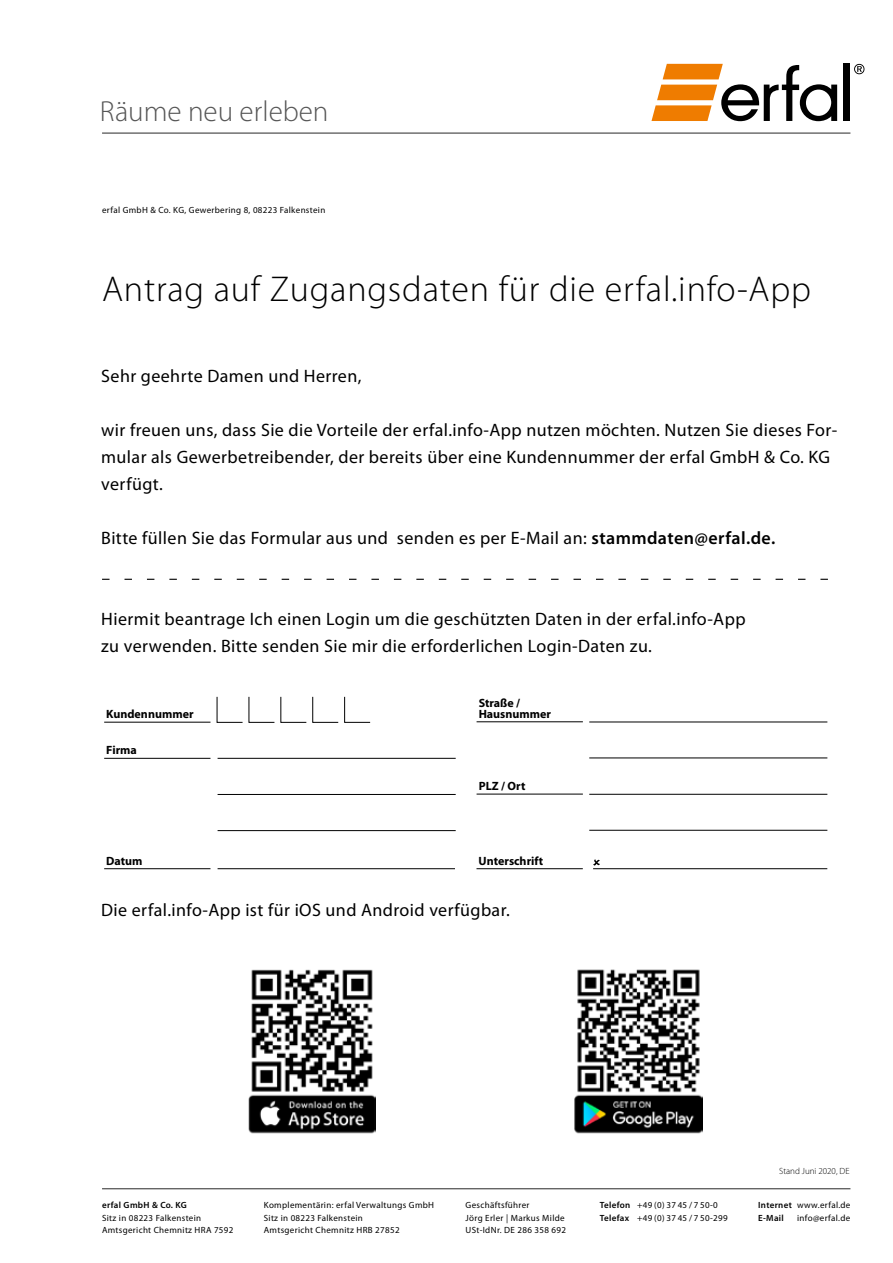
<style>
.page{position:relative;width:893px;height:1263px;background:#fff}
.page>*{position:absolute;margin:0;border:0;box-sizing:border-box;transform-origin:0 0}
.t1{font:300 36px "Myriad Pro";letter-spacing:.025em;color:#000}
.t2{font:300 29.1px "Myriad Pro";color:#565656}
.t3{font:18px/27px "Myriad Pro";letter-spacing:.025em;color:#000}
.t4{font:700 12px/10.5px "Myriad Pro";color:#000}
.t5{font:9px/12.6px "Myriad Pro";letter-spacing:.035em;color:#000}
.t6{font:600 9px/12.6px "Myriad Pro";letter-spacing:.035em;color:#000}
.t7{font:300 9px "Myriad Pro";color:#000}
.s1{font-weight:600}
.s2{font-weight:400}
</style>
<div class="page">
<hr style="left:102px;top:132px;width:748px;height:2px;background:#565656">
<svg style="left:854px;top:64px;width:10px;height:10px"></svg>
<div style="left:843px;top:64px;width:7px;height:57px;background:#000"></div>
<svg style="left:651px;top:64px;width:186px;height:57px"></svg>
<hr style="left:102px;top:1188px;width:748px;height:1px;background:#565656">
<img style="left:248px;top:969px;width:128px;height:165px">
<img style="left:575px;top:969px;width:128px;height:165px">
<hr style="left:218px;top:868px;width:237px;height:1px;background:#000">
<hr style="left:593px;top:868px;width:234px;height:1px;background:#000">
<hr style="left:104px;top:868px;width:106px;height:1px;background:#000">
<hr style="left:476px;top:868px;width:107px;height:1px;background:#000">
<svg style="left:593px;top:859px;width:7px;height:6px"></svg>
<hr style="left:218px;top:794px;width:238px;height:1px;background:#000">
<hr style="left:218px;top:830px;width:238px;height:1px;background:#000">
<hr style="left:218px;top:758px;width:238px;height:1px;background:#000">
<hr style="left:104px;top:722px;width:106px;height:1px;background:#000">
<hr style="left:104px;top:758px;width:106px;height:1px;background:#000">
<svg style="left:217px;top:696px;width:26px;height:27px"></svg>
<svg style="left:249px;top:696px;width:121px;height:27px"></svg>
<hr style="left:589px;top:722px;width:238px;height:1px;background:#000">
<hr style="left:589px;top:758px;width:238px;height:1px;background:#000">
<hr style="left:589px;top:794px;width:238px;height:1px;background:#000">
<hr style="left:477px;top:721px;width:106px;height:1px;background:#000">
<hr style="left:477px;top:794px;width:106px;height:1px;background:#000">
<hr style="left:589px;top:830px;width:238px;height:1px;background:#000">
<svg style="left:102px;top:579px;width:726px;height:1px"></svg>
<h2 class="t2" style="left:100px;top:94px;width:230px">Räume neu erleben</h2>
<p class="t5" style="left:102px;top:203px;width:225px">erfal GmbH &amp; Co. KG, Gewerbering 8, 08223 Falkenstein</p>
<h1 class="t1" style="left:102px;top:267px;width:710px">Antrag auf Zugangsdaten für die erfal.info-App</h1>
<p class="t3" style="left:101px;top:362px;width:262px">Sehr geehrte Damen und Herren,</p>
<p class="t3" style="left:101px;top:416px;width:737px">wir freuen uns, dass Sie die Vorteile der erfal.info-App nutzen möchten. Nutzen Sie dieses For&shy;mular als Gewerbetreibender, der bereits über eine Kundennummer der erfal GmbH &amp; Co. KG verfügt.</p>
<p class="t3" style="left:101px;top:524px;width:676px">Bitte füllen Sie das Formular aus und senden es per E-Mail an: <span class="s1">stammdaten@erfal.de.</span></p>
<p class="t3" style="left:101px;top:605px;width:646px">Hiermit beantrage Ich einen Login um die geschützten Daten in der erfal.info-App zu verwenden. Bitte senden Sie mir die erforderlichen Login-Daten zu.</p>
<p class="t4" style="left:106px;top:708px;width:89px">Kundennummer</p>
<p class="t4" style="left:106px;top:744px;width:32px">Firma</p>
<p class="t4" style="left:479px;top:697px;width:74px">Straße /<br>Hausnummer</p>
<p class="t4" style="left:479px;top:780px;width:48px">PLZ / Ort</p>
<p class="t4" style="left:106px;top:855px;width:38px">Datum</p>
<p class="t4" style="left:479px;top:855px;width:66px">Unterschrift</p>
<p class="t3" style="left:101px;top:896px;width:410px">Die erfal.info-App ist für iOS und Android verfügbar.</p>
<p class="t6" style="left:102px;top:1198px;width:86px">erfal GmbH &amp; Co. KG</p>
<p class="t5" style="left:102px;top:1211px;width:133px">Sitz in 08223 Falkenstein<br>Amtsgericht Chemnitz HRA 7592</p>
<p class="t5" style="left:264px;top:1198px;width:172px">Komplementärin: erfal Verwaltungs GmbH<br>Sitz in 08223 Falkenstein<br>Amtsgericht Chemnitz HRB 27852</p>
<p class="t5" style="left:466px;top:1198px;width:102px">Geschäftsführer<br>Jörg Erler | Markus Milde<br>USt-IdNr. DE 286 358 692</p>
<p class="t7" style="left:779px;top:1166px;width:72px">Stand Juni 2020, DE</p>
<p class="t5" style="left:600px;top:1198px;width:129px"><span class="s1">Telefon</span> +49 (0) 37 45 / 7 50-0<br><span class="s1">Telefax</span> +49 (0) 37 45 / 7 50-299</p>
<p class="t6" style="left:758px;top:1198px;width:94px">Internet <span class="s2">www.erfal.de<br></span>E-Mail</p>
<p class="t5" style="left:797px;top:1211px;width:55px">info@erfal.de</p>
</div>
